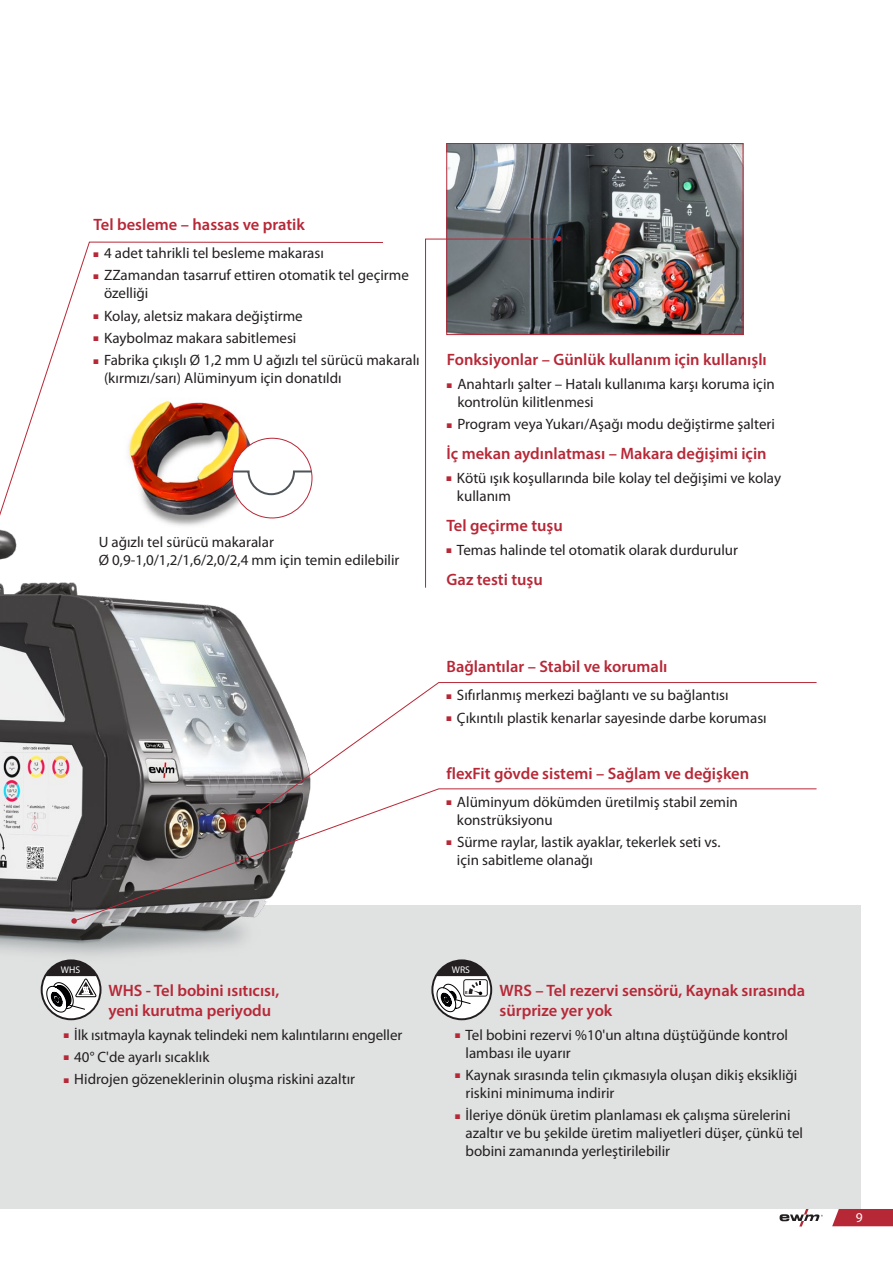
<style>
.page{position:relative;width:893px;height:1263px;background:#fff}
.page>*{position:absolute;margin:0;border:0;box-sizing:border-box;transform-origin:0 0}
.t1{font:600 16.5px/19.8px "Myriad Pro";color:#b72837}
.t2{font:15px/18px "Myriad Pro";color:#231f20}
.t3{font:13.5px "Myriad Pro";color:#fff}
.t4{font:9.75px "Myriad Pro";color:#fff}
.t5{font:700 4.05px "Arial";color:#231f20}
.s1{color:#b72837}
</style>
<div class="page">
<div style="left:0;top:906px;width:861px;height:303px;background:#e0e1e1"></div>
<img style="left:0;top:646px;width:273px;height:373px">
<svg style="left:259px;top:682px;width:558px;height:106px"></svg>
<svg style="left:73px;top:788px;width:744px;height:134px"></svg>
<svg style="left:71px;top:918px;width:6px;height:6px"></svg>
<svg style="left:256px;top:808px;width:5px;height:6px"></svg>
<svg style="left:42px;top:960px;width:59px;height:59px"></svg>
<div style="left:41px;top:959px;width:60px;height:61px;border:2px solid #231f20;border-radius:50%"></div>
<svg style="left:45px;top:960px;width:52px;height:52px;background:#979696"></svg>
<svg style="left:432px;top:960px;width:59px;height:59px"></svg>
<div style="left:431px;top:959px;width:61px;height:61px;border:2px solid #231f20;border-radius:50%"></div>
<svg style="left:436px;top:960px;width:52px;height:52px;background:#a2a1a1"></svg>
<img style="left:448px;top:145px;width:293px;height:188px">
<div style="left:446px;top:143px;width:297px;height:192px;border:1px solid #b72837"></div>
<svg style="left:0;top:241px;width:383px;height:405px"></svg>
<svg style="left:556px;top:236px;width:5px;height:5px"></svg>
<svg style="left:425px;top:238px;width:134px;height:350px"></svg>
<img style="left:100px;top:391px;width:172px;height:154px">
<div style="left:232px;top:438px;width:80px;height:80px;background:#fff;border-radius:50%"></div>
<svg style="left:232px;top:469px;width:80px;height:27px"></svg>
<div style="left:232px;top:438px;width:80px;height:80px;border:1px solid #b72837;border-radius:50%"></div>
<svg style="left:780px;top:1209px;width:43px;height:17px"></svg>
<svg style="left:832px;top:1209px;width:61px;height:17px"></svg>
<p class="t1" style="left:94px;top:214px;width:213px">Tel besleme – hassas ve pratik</p>
<p class="t2" style="left:94px;top:244px;width:232px"><span class="s1">■</span> 4 adet tahrikli tel besleme makarası</p>
<p class="t2" style="left:104px;top:266px;width:306px;text-indent:-10px"><span class="s1">■</span> ZZamandan tasarruf ettiren otomatik tel geçirme özelliği</p>
<p class="t2" style="left:94px;top:306px;width:211px"><span class="s1">■</span> Kolay, aletsiz makara değiştirme</p>
<p class="t2" style="left:94px;top:329px;width:204px"><span class="s1">■</span> Kaybolmaz makara sabitlemesi</p>
<p class="t2" style="left:104px;top:351px;width:317px;text-indent:-10px"><span class="s1">■</span> Fabrika çıkışlı Ø 1,2 mm U ağızlı tel sürücü makaralı (kırmızı/sarı) Alüminyum için donatıldı</p>
<p class="t2" style="left:99px;top:533px;width:302px">U ağızlı tel sürücü makaralar<br>Ø 0,9-1,0/1,2/1,6/2,0/2,4 mm için temin edilebilir</p>
<p class="t1" style="left:447px;top:349px;width:321px">Fonksiyonlar – Günlük kullanım için kullanışlı</p>
<p class="t2" style="left:457px;top:375px;width:319px;text-indent:-10px"><span class="s1">■</span> Anahtarlı şalter – Hatalı kullanıma karşı koruma için kontrolün kilitlenmesi</p>
<p class="t2" style="left:447px;top:415px;width:330px"><span class="s1">■</span> Program veya Yukarı/Aşağı modu değiştirme şalteri</p>
<p class="t1" style="left:446px;top:443px;width:322px">İç mekan aydınlatması – Makara değişimi için</p>
<p class="t2" style="left:457px;top:468px;width:326px;text-indent:-10px"><span class="s1">■</span> Kötü ışık koşullarında bile kolay tel değişimi ve kolay kullanım</p>
<p class="t1" style="left:446px;top:515px;width:118px">Tel geçirme tuşu</p>
<p class="t2" style="left:446px;top:541px;width:293px"><span class="s1">■</span> Temas halinde tel otomatik olarak durdurulur</p>
<p class="t1" style="left:446px;top:569px;width:98px">Gaz testi tuşu</p>
<p class="t1" style="left:446px;top:656px;width:222px">Bağlantılar – Stabil ve korumalı</p>
<p class="t2" style="left:446px;top:686px;width:284px"><span class="s1">■</span> Sıfırlanmış merkezi bağlantı ve su bağlantısı</p>
<p class="t2" style="left:446px;top:708px;width:322px"><span class="s1">■</span> Çıkıntılı plastik kenarlar sayesinde darbe koruması</p>
<p class="t1" style="left:446px;top:763px;width:304px">flexFit gövde sistemi – Sağlam ve değişken</p>
<p class="t2" style="left:457px;top:792px;width:282px;text-indent:-10px"><span class="s1">■</span> Alüminyum dökümden üretilmiş stabil zemin konstrüksiyonu</p>
<p class="t2" style="left:457px;top:833px;width:265px;text-indent:-10px"><span class="s1">■</span> Sürme raylar, lastik ayaklar, tekerlek seti vs. için sabitleme olanağı</p>
<p class="t4" style="left:61px;top:964px;width:21px">WHS</p>
<p class="t4" style="left:452px;top:964px;width:20px">WRS</p>
<p class="t5" style="left:465px;top:990px;width:4px">E</p>
<p class="t1" style="left:108px;top:980px;width:172px">WHS - Tel bobini ısıtıcısı, yeni kurutma periyodu</p>
<p class="t2" style="left:64px;top:1025px;width:340px"><span class="s1">■</span> İlk ısıtmayla kaynak telindeki nem kalıntılarını engeller</p>
<p class="t2" style="left:64px;top:1047px;width:147px"><span class="s1">■</span> 40° C'de ayarlı sıcaklık</p>
<p class="t2" style="left:64px;top:1070px;width:293px"><span class="s1">■</span> Hidrojen gözeneklerinin oluşma riskini azaltır</p>
<p class="t1" style="left:500px;top:980px;width:307px">WRS – Tel rezervi sensörü, Kaynak sırasında sürprize yer yok</p>
<p class="t2" style="left:465px;top:1025px;width:324px;text-indent:-10px"><span class="s1">■</span> Tel bobini rezervi %10'un altına düştüğünde kontrol lambası ile uyarır</p>
<p class="t2" style="left:465px;top:1065px;width:333px;text-indent:-10px"><span class="s1">■</span> Kaynak sırasında telin çıkmasıyla oluşan dikiş eksikliği riskini minimuma indirir</p>
<p class="t2" style="left:465px;top:1106px;width:339px;text-indent:-10px"><span class="s1">■</span> İleriye dönük üretim planlaması ek çalışma sürelerini azaltır ve bu şekilde üretim maliyetleri düşer, çünkü tel bobini zamanında yerleştirilebilir</p>
<p class="t3" style="left:856px;top:1208px;width:8px">9</p>
</div>
